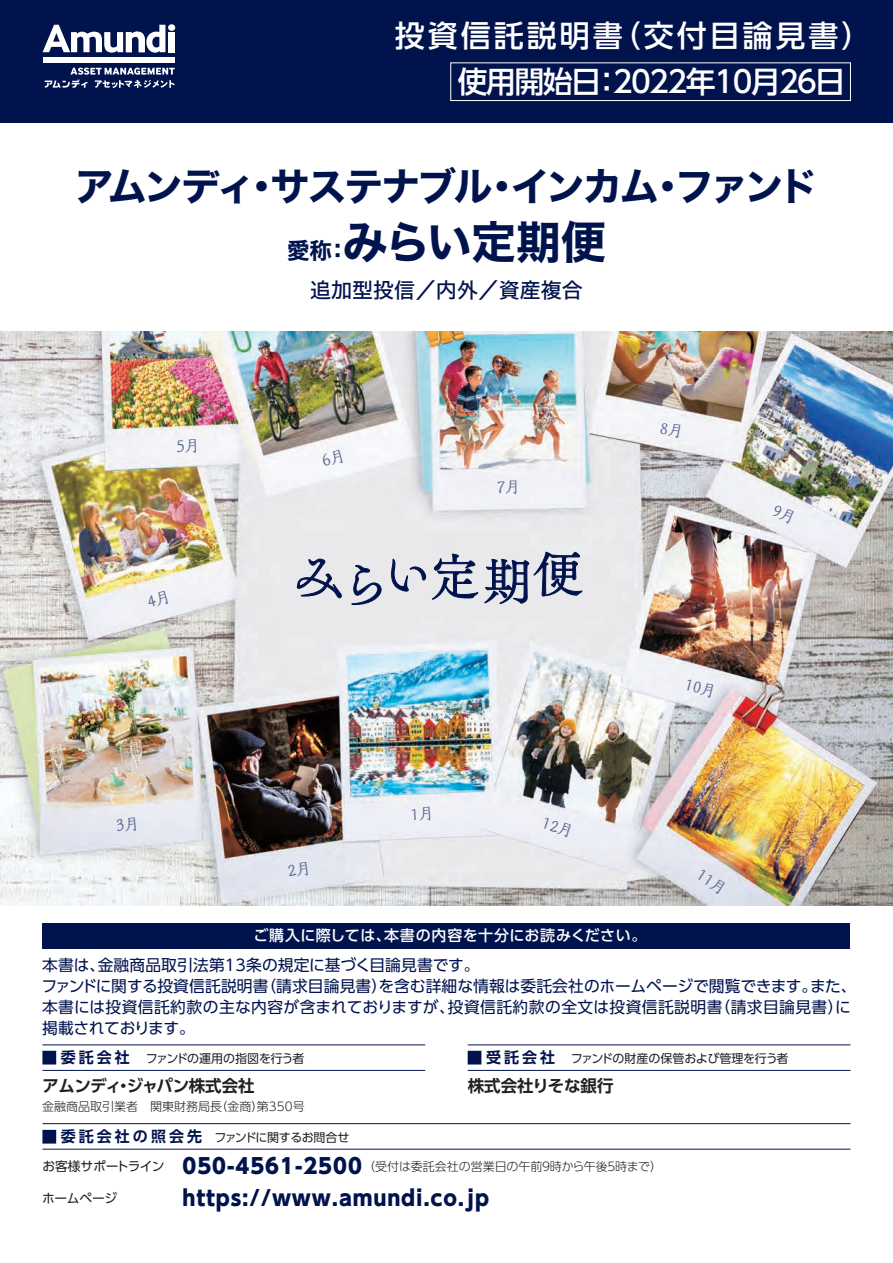
<style>
.page{position:relative;width:893px;height:1263px;background:#fff}
.page>*{position:absolute;margin:0;border:0;box-sizing:border-box;transform-origin:0 0}
.t1{font:51.45px "Tsuku C Old Min Pr 6 R";color:#00134d}
.t2{font:45px "Hira Kaku Std W7";letter-spacing:-.015em;color:#00134d}
.t3{font:39px "Hira Kaku Std W7";letter-spacing:-.065em;color:#00134d}
.t4{font:500 30px/46.3px "UD Shin Go Pro";letter-spacing:-.05em;color:#fff}
.t5{font:800 21px "UD Shin Go Pro";letter-spacing:.04em;color:#00134d}
.t6{font:21px "Hira Kaku Std W5";color:#00134d}
.t7{font:700 16.5px "UD Shin Go Pro De";letter-spacing:-.02em;color:#231f20}
.t8{font:700 16.5px "UD Shin Go Pro De";color:#231f20}
.t9{font:16.5px "P Michikusa Std";color:#616a94}
.t10{font:15.75px/21px "UD Shin Go Pro";letter-spacing:.01em;color:#00134d}
.t11{font:500 15px "UD Shin Go Pro";letter-spacing:.03em;color:#fff}
.t12{font:12.75px "UD Shin Go Pro";letter-spacing:-.02em;color:#231f20}
.t13{font:300 12px "UD Shin Go Pro";letter-spacing:-.02em;color:#231f20}
.t14{font:12px "UD Shin Go Pro";letter-spacing:-.03em;color:#231f20}
.t15{font:300 12px "UD Shin Go Pro";color:#231f20}
.t16{font:12px "UD Shin Go Pro";letter-spacing:-.05em;color:#231f20}
.s1{font-size:22.5px}
.s2{font-size:49.95px}
.s3{font-family:"UD Shin Go Pro De";font-weight:700;font-size:15px;color:#00134d}
.s4{font-weight:400;font-size:12.75px}
.s5{font-weight:800;font-size:21px;color:#00134d}
</style>
<div class="page">
<img style="left:0;top:332px;width:893px;height:574px">
<div style="left:43px;top:923px;width:807px;height:25px;background:#00134d"></div>
<div style="left:0;top:0;width:893px;height:123px;background:#00134d"></div>
<div style="left:450px;top:63px;width:401px;height:38px;border:1px solid #fff"></div>
<div style="left:43px;top:57px;width:132px;height:6px;background:#fff"></div>
<svg style="left:43px;top:25px;width:122px;height:28px"></svg>
<div style="left:168px;top:24px;width:7px;height:7px;background:#fff;border-radius:50%"></div>
<div style="left:169px;top:32px;width:6px;height:20px;background:#fff"></div>
<svg style="left:45px;top:68px;width:130px;height:20px"></svg>
<hr style="left:43px;top:1044px;width:382px;height:1px;background:#00134d">
<hr style="left:43px;top:1070px;width:382px;height:1px;background:#00134d">
<div style="left:43px;top:1051px;width:13px;height:13px;background:#00134d"></div>
<hr style="left:468px;top:1070px;width:382px;height:1px;background:#00134d">
<hr style="left:468px;top:1045px;width:382px;height:1px;background:#00134d">
<div style="left:468px;top:1051px;width:13px;height:13px;background:#00134d"></div>
<hr style="left:43px;top:1123px;width:807px;height:1px;background:#00134d">
<hr style="left:43px;top:1149px;width:807px;height:1px;background:#00134d">
<div style="left:43px;top:1130px;width:13px;height:13px;background:#00134d"></div>
<svg style="left:297px;top:559px;width:45px;height:39px;background:#c1c5d0"></svg>
<svg style="left:351px;top:565px;width:30px;height:40px"></svg>
<svg style="left:391px;top:559px;width:35px;height:32px"></svg>
<svg style="left:432px;top:551px;width:46px;height:49px;background:#bfc3cf"></svg>
<svg style="left:484px;top:545px;width:98px;height:75px;background:#c7cad4"></svg>
<svg style="left:412px;top:807px;width:19px;height:14px"></svg>
<svg style="left:288px;top:862px;width:20px;height:15px"></svg>
<svg style="left:116px;top:817px;width:20px;height:14px"></svg>
<svg style="left:146px;top:591px;width:22px;height:17px"></svg>
<svg style="left:177px;top:439px;width:19px;height:14px"></svg>
<svg style="left:321px;top:449px;width:22px;height:17px"></svg>
<svg style="left:660px;top:422px;width:20px;height:16px"></svg>
<svg style="left:772px;top:504px;width:22px;height:19px"></svg>
<svg style="left:685px;top:679px;width:29px;height:19px"></svg>
<svg style="left:542px;top:817px;width:29px;height:20px"></svg>
<svg style="left:697px;top:869px;width:28px;height:25px"></svg>
<h3 class="t4" style="left:457px;top:11px;width:416px;text-indent:-62px">投資信託説明書（交付目論見書）使用開始日：2022年10月26日</h3>
<h3 class="t3" style="left:75px;top:156px;width:745px">アムンディ・サステナブル・インカム・ファンド</h3>
<h2 class="t2" style="left:287px;top:207px;width:320px"><span class="s1">愛称：</span>みらい定期便</h2>
<h3 class="t6" style="left:310px;top:275px;width:274px">追加型投信／内外／資産複合</h3>
<p class="t9" style="left:497px;top:478px;width:25px">7月</p>
<h1 class="t1" style="left:292px;top:532px;width:292px">みらい<span class="s2">定期便</span></h1>
<p class="t11" style="left:254px;top:923px;width:394px">ご購入に際しては、本書の内容を十分にお読みください。</p>
<p class="t10" style="left:41px;top:954px;width:817px">本書は、金融商品取引法第13条の規定に基づく目論見書です。<br>ファンドに関する投資信託説明書（請求目論見書）を含む詳細な情報は委託会社のホームページで閲覧できます。また、本書には投資信託約款の主な内容が含まれておりますが、投資信託約款の全文は投資信託説明書（請求目論見書）に掲載されております。</p>
<p class="t14" style="left:61px;top:1048px;width:245px"><span class="s3">委託会社</span> ファンドの運用の指図を行う者</p>
<p class="t14" style="left:486px;top:1048px;width:304px"><span class="s3">受託会社</span> ファンドの財産の保管および管理を行う者</p>
<p class="t15" style="left:42px;top:1096px;width:264px">金融商品取引業者　関東財務局長（金商）第350号</p>
<p class="t7" style="left:42px;top:1072px;width:214px">アムンディ・ジャパン株式会社</p>
<p class="t8" style="left:468px;top:1072px;width:147px">株式会社りそな銀行</p>
<p class="t16" style="left:61px;top:1127px;width:290px"><span class="s3">委託会社の照会先</span> ファンドに関するお問合せ</p>
<p class="t13" style="left:42px;top:1156px;width:621px"><span class="s4">お客様サポートライン</span> <span class="s5">050-4561-2500</span>（受付は委託会社の営業日の午前９時から午後５時まで）</p>
<p class="t12" style="left:42px;top:1188px;width:77px">ホームページ</p>
<h3 class="t5" style="left:183px;top:1181px;width:308px">https://www.amundi.co.jp</h3>
</div>
